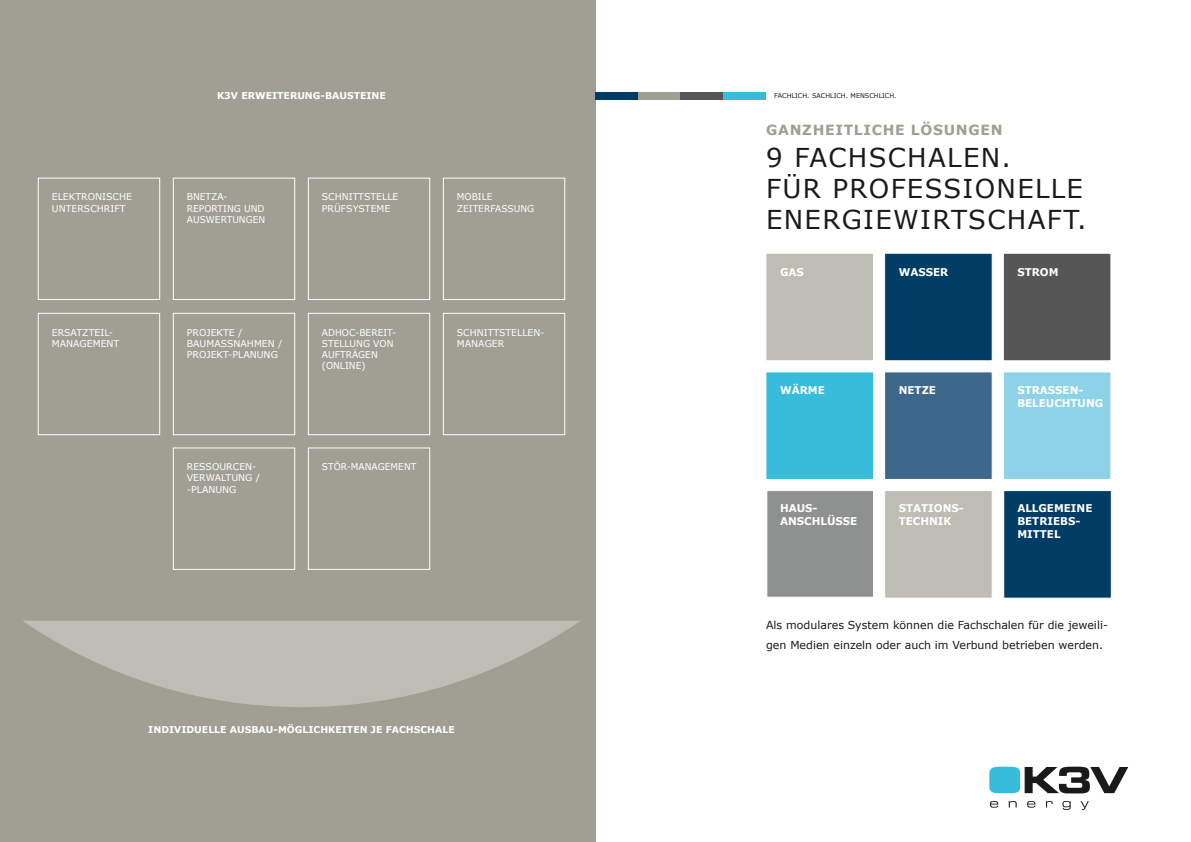
<style>
.page{position:relative;width:1191px;height:842px;background:#fff}
.page>*{position:absolute;margin:0;border:0;box-sizing:border-box;transform-origin:0 0}
.t1{font:26px "Verdana";letter-spacing:.05em;color:#1a1a18}
.t2{font:700 14px "Verdana";letter-spacing:.05em;color:#a09f94}
.t3{font:11px/20px "Verdana";color:#1a1a18}
.t4{font:700 10.7px/12.8px "Verdana";color:#fff}
.t5{font:9.4px/11.3px "Verdana";color:#fff}
.t6{font:700 9.4px "Verdana";color:#fff}
.t7{font:6.5px "Verdana";color:#1a1a18}
</style>
<div class="page">
<div style="left:0;top:0;width:595px;height:842px;background:#a09f94"></div>
<div style="left:766px;top:490px;width:107px;height:107px;background:#8f9090;border:1px solid #fff"></div>
<div style="left:1003px;top:372px;width:108px;height:108px;background:#8ed2e8;border:1px solid #fff"></div>
<div style="left:884px;top:372px;width:108px;height:108px;background:#3e688b;border:1px solid #fff"></div>
<div style="left:765px;top:372px;width:108px;height:108px;background:#37bcdc;border:1px solid #fff"></div>
<div style="left:1003px;top:253px;width:108px;height:108px;background:#575656;border:1px solid #fff"></div>
<div style="left:884px;top:490px;width:108px;height:108px;background:#bebdb4;border:1px solid #fff"></div>
<div style="left:1003px;top:490px;width:108px;height:108px;background:#003c63;border:1px solid #fff"></div>
<div style="left:884px;top:253px;width:108px;height:108px;background:#003c63;border:1px solid #fff"></div>
<div style="left:765px;top:253px;width:108px;height:108px;background:#bebdb4;border:1px solid #fff"></div>
<div style="left:443px;top:313px;width:122px;height:122px;border:1px solid #fff"></div>
<div style="left:38px;top:313px;width:122px;height:122px;border:1px solid #fff"></div>
<div style="left:173px;top:447px;width:122px;height:123px;border:1px solid #fff"></div>
<div style="left:173px;top:313px;width:122px;height:122px;border:1px solid #fff"></div>
<div style="left:38px;top:178px;width:122px;height:122px;border:1px solid #fff"></div>
<div style="left:308px;top:178px;width:122px;height:122px;border:1px solid #fff"></div>
<div style="left:308px;top:447px;width:122px;height:123px;border:1px solid #fff"></div>
<div style="left:308px;top:313px;width:122px;height:122px;border:1px solid #fff"></div>
<div style="left:173px;top:178px;width:122px;height:122px;border:1px solid #fff"></div>
<div style="left:443px;top:178px;width:122px;height:122px;border:1px solid #fff"></div>
<svg style="left:23px;top:621px;width:557px;height:86px;fill:#bebdb4"></svg>
<svg style="left:989px;top:767px;width:139px;height:26px"></svg>
<svg style="left:990px;top:801px;width:98px;height:9px"></svg>
<div style="left:595px;top:92px;width:43px;height:7px;background:#003c63"></div>
<div style="left:638px;top:92px;width:42px;height:7px;background:#a09f94"></div>
<div style="left:680px;top:92px;width:43px;height:7px;background:#575656"></div>
<div style="left:723px;top:92px;width:42px;height:7px;background:#37bcdc"></div>
<p class="t6" style="left:217px;top:89px;width:46px">K3V E RWEITE</p>
<p class="t6" style="left:290px;top:89px;width:16px">RUNG</p>
<p class="t6" style="left:320px;top:89px;width:27px">-BAUSTEINE</p>
<p class="t5" style="left:52px;top:191px;width:31px">ELEKTRO</p>
<p class="t5" style="left:52px;top:191px;width:82px;text-indent:43px">NISCHE<br>U NTERSCHRIFT</p>
<p class="t5" style="left:322px;top:191px;width:78px">SCHNITTSTELLE<br>PRÜFSYSTEME</p>
<p class="t5" style="left:187px;top:191px;width:42px">BNETZA-<br>REPORT</p>
<p class="t5" style="left:187px;top:202px;width:79px;text-indent:36px">ING UND<br>AUSWERTU</p>
<p class="t5" style="left:239px;top:214px;width:28px">NGEN</p>
<p class="t5" style="left:457px;top:191px;width:79px">MOBILE<br>ZEITERFASSU NG</p>
<p class="t5" style="left:52px;top:326px;width:32px">ERSATZT</p>
<p class="t5" style="left:52px;top:326px;width:69px;text-indent:43px">EIL-<br>MANAGEMENT</p>
<p class="t5" style="left:187px;top:326px;width:97px">PROJEKTE /<br>BAU MASSNAHMEN /<br>PROJEKT-PLANU NG</p>
<p class="t5" style="left:322px;top:326px;width:76px">ADHOC-BEREIT-<br>STELLU NG VON<br>AU FTRÄGEN (ONLINE)</p>
<p class="t5" style="left:457px;top:326px;width:89px">SCHNITTSTELLEN-<br>MANAGER</p>
<p class="t5" style="left:187px;top:461px;width:33px">RESSOUR</p>
<p class="t5" style="left:187px;top:461px;width:75px;text-indent:46px">CEN-<br>VERWALTU NG / -PLANU NG</p>
<p class="t5" style="left:322px;top:461px;width:14px">STÖR</p>
<p class="t5" style="left:347px;top:461px;width:71px">-MANAGEMENT</p>
<p class="t6" style="left:148px;top:723px;width:8px">INDI</p>
<p class="t6" style="left:174px;top:723px;width:15px">VIDUELLE</p>
<p class="t6" style="left:230px;top:723px;width:16px">AUSB</p>
<p class="t6" style="left:259px;top:723px;width:44px">AU-MÖGLICH</p>
<p class="t6" style="left:328px;top:723px;width:15px">KEITEN</p>
<p class="t6" style="left:371px;top:723px;width:37px">JE FACHSCH</p>
<p class="t6" style="left:435px;top:723px;width:14px">ALE</p>
<p class="t7" style="left:774px;top:91px;width:124px">FACHLICH. SACHLICH. MENSCHLICH.</p>
<h2 class="t2" style="left:766px;top:120px;width:238px">GANZHEITLICHE LÖSUNGEN</h2>
<h1 class="t1" style="left:766px;top:139px;width:82px">9 FAchschalen</h1>
<h1 class="t1" style="left:1001px;top:139px;width:11px">.</h1>
<h1 class="t1" style="left:766px;top:171px;width:142px">fü r professi</h1>
<h1 class="t1" style="left:974px;top:171px;width:40px">onelle</h1>
<h1 class="t1" style="left:766px;top:202px;width:93px">Energie</h1>
<h1 class="t1" style="left:893px;top:202px;width:95px">wirtschaf</h1>
<h1 class="t1" style="left:1063px;top:202px;width:25px">t.</h1>
<p class="t4" style="left:780px;top:265px;width:24px">GAS</p>
<p class="t4" style="left:898px;top:265px;width:28px">WASSE</p>
<p class="t4" style="left:940px;top:265px;width:10px">R</p>
<p class="t4" style="left:1017px;top:265px;width:43px">STROM</p>
<p class="t4" style="left:780px;top:384px;width:45px">WÄRME</p>
<p class="t4" style="left:898px;top:384px;width:9px">NET</p>
<p class="t4" style="left:921px;top:384px;width:14px">ZE</p>
<p class="t4" style="left:1017px;top:384px;width:39px">ST RASSEN</p>
<p class="t4" style="left:1078px;top:384px;width:6px">-</p>
<p class="t4" style="left:1017px;top:396px;width:9px">BELEUCHTUNG</p>
<p class="t4" style="left:780px;top:501px;width:39px">HAUS-<br>ANSCHL</p>
<p class="t4" style="left:827px;top:514px;width:17px">ÜSSE</p>
<p class="t4" style="left:898px;top:501px;width:31px">STATIONS</p>
<p class="t4" style="left:959px;top:501px;width:6px">-</p>
<p class="t4" style="left:898px;top:514px;width:9px">TECHNI</p>
<p class="t4" style="left:943px;top:514px;width:9px">K</p>
<p class="t4" style="left:1017px;top:501px;width:16px">ALLGE</p>
<p class="t4" style="left:1054px;top:501px;width:18px">MEINE</p>
<p class="t4" style="left:1017px;top:514px;width:8px">BET</p>
<p class="t4" style="left:1039px;top:514px;width:16px">RIEBS</p>
<p class="t4" style="left:1075px;top:514px;width:6px">-</p>
<p class="t4" style="left:1017px;top:527px;width:18px">MITTEL</p>
<p class="t3" style="left:766px;top:615px;width:343px">Als modulares System können die Fachschalen für die jeweili&shy;gen Medien einzeln oder auch im Verbund betrieben werden.</p>
</div>
